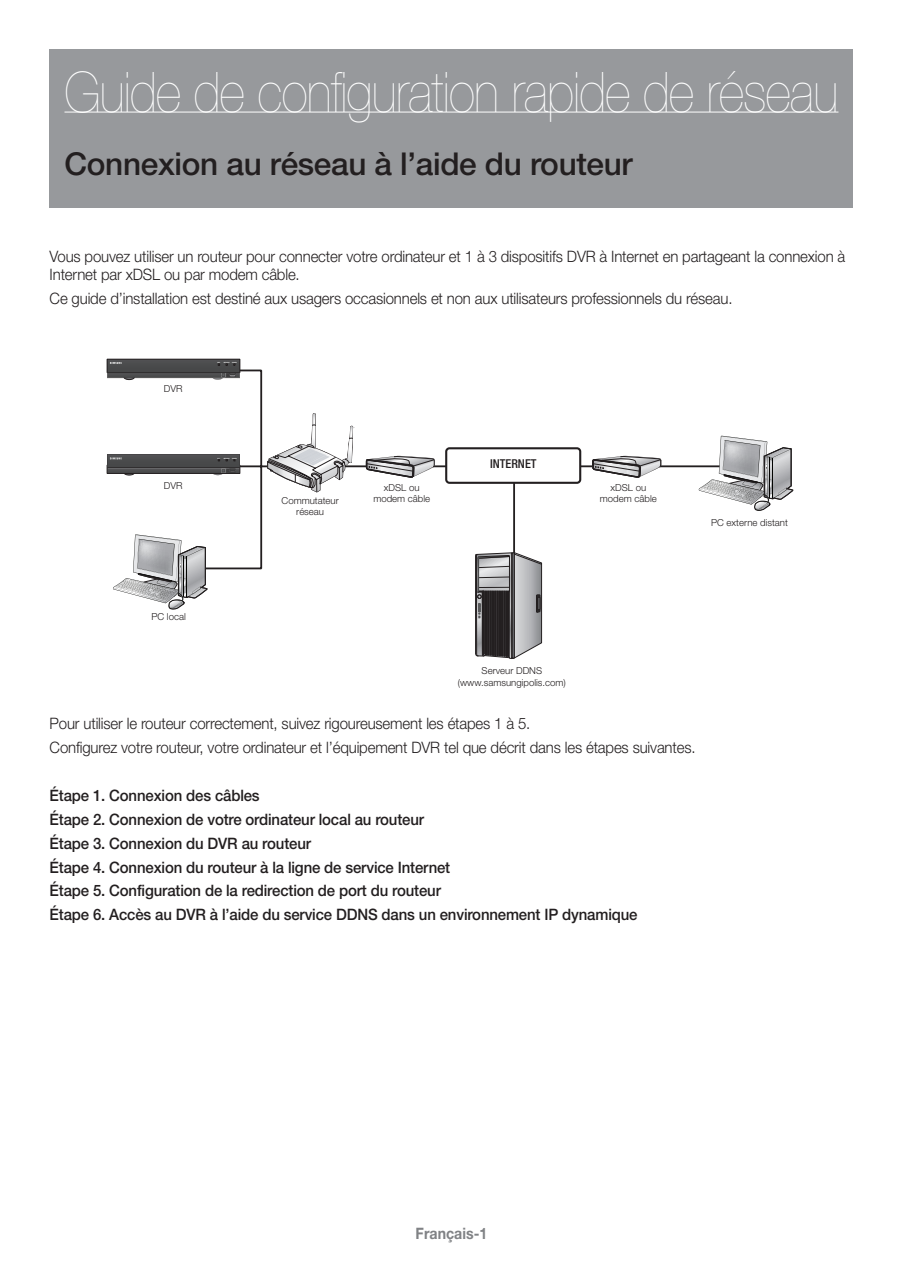
<style>
.page{position:relative;width:903px;height:1275px;background:#fff}
.page>*{position:absolute;margin:0;border:0;box-sizing:border-box;transform-origin:0 0}
.t1{font:200 56px "Helvetica Neue cp";letter-spacing:-.015em;color:#fff;scale:.89 1}
.t2{font:500 31.5px "Helvetica Neue cp";letter-spacing:-.01em;color:#231f20}
.t3{font:300 15.75px/18.9px "Helvetica Neue cp";letter-spacing:-.01em;color:#231f20;scale:.95 1}
.t4{font:500 15.75px/23.8px "Helvetica Neue cp";letter-spacing:-.01em;color:#231f20;scale:.95 1}
.t5{font:700 15.75px "Helvetica Neue cp";color:#808285;scale:.9 1}
.t6{font:500 condensed 12.25px "Helvetica Neue cp";color:#231f20}
.t7{font:300 9.62px/11.5px "Helvetica Neue cp";color:#231f20;text-align:center}
</style>
<div class="page">
<div style="left:50px;top:50px;width:803px;height:158px;background:#97999c"></div>
<hr style="left:64px;top:112px;width:774px;height:1px;background:#fff">
<svg style="left:186px;top:369px;width:538px;height:231px"></svg>
<svg style="left:446px;top:443px;width:134px;height:46px"></svg>
<div style="left:446px;top:448px;width:134px;height:35px;background:#fff;border-radius:3px"></div>
<div style="left:445px;top:447px;width:136px;height:37px;border:2px solid #231f20;border-radius:3px"></div>
<svg style="left:699px;top:436px;width:95px;height:75px"></svg>
<svg style="left:113px;top:534px;width:95px;height:76px"></svg>
<svg style="left:267px;top:413px;width:86px;height:79px"></svg>
<svg style="left:366px;top:456px;width:69px;height:22px"></svg>
<svg style="left:592px;top:456px;width:69px;height:22px"></svg>
<svg style="left:475px;top:552px;width:67px;height:107px;background:#838283"></svg>
<div style="left:107px;top:359px;width:133px;height:14px;background:#4f4f51"></div>
<div style="left:107px;top:359px;width:133px;height:14px;border:1px solid #231f20"></div>
<svg style="left:107px;top:362px;width:133px;height:18px"></svg>
<hr style="left:107px;top:372px;width:133px;height:1px;background:#312f30">
<svg style="left:107px;top:455px;width:133px;height:20px;background:#505051"></svg>
<hr style="left:107px;top:468px;width:133px;height:1px;background:#312f30">
<h1 class="t1" style="left:64px;top:59px;width:871px">Guide de configuration rapide de réseau</h1>
<h2 class="t2" style="left:64px;top:146px;width:570px">Connexion au réseau à l’aide du routeur</h2>
<p class="t3" style="left:50px;top:247px;width:839px">Vous pouvez utiliser un routeur pour connecter votre ordinateur et 1 à 3 dispositifs DVR à Internet en partageant la connexion à<br>Internet par xDSL ou par modem câble.</p>
<p class="t3" style="left:50px;top:289px;width:720px">Ce guide d’installation est destiné aux usagers occasionnels et non aux utilisateurs professionnels du réseau.</p>
<p class="t7" style="left:164px;top:383px;width:20px">DVR</p>
<p class="t7" style="left:164px;top:480px;width:20px">DVR</p>
<p class="t7" style="left:282px;top:494px;width:59px">Commutateur réseau</p>
<p class="t6" style="left:490px;top:457px;width:48px">INTERNET</p>
<p class="t7" style="left:373px;top:481px;width:58px">xDSL ou modem câble</p>
<p class="t7" style="left:600px;top:481px;width:58px">xDSL ou modem câble</p>
<p class="t7" style="left:711px;top:517px;width:78px">PC externe distant</p>
<p class="t7" style="left:151px;top:611px;width:36px">PC local</p>
<p class="t7" style="left:458px;top:665px;width:110px">Serveur DDNS (www.samsungipolis.com)</p>
<p class="t3" style="left:50px;top:712px;width:681px;line-height:23.8px">Pour utiliser le routeur correctement, suivez rigoureusement les étapes 1 à 5.<br>Configurez votre routeur, votre ordinateur et l’équipement DVR tel que décrit dans les étapes suivantes.</p>
<p class="t4" style="left:50px;top:784px;width:620px">Étape 1. Connexion des câbles<br>Étape 2. Connexion de votre ordinateur local au routeur<br>Étape 3. Connexion du dVr au routeur<br>Étape 4. Connexion du routeur à la ligne de service Internet<br>Étape 5. Configuration de la redirection de port du routeur<br>Étape 6. Accès au dVr à l’aide du service ddNs dans un environnement IP dynamique</p>
<p class="t5" style="left:416px;top:1225px;width:81px">Français-1</p>
</div>
